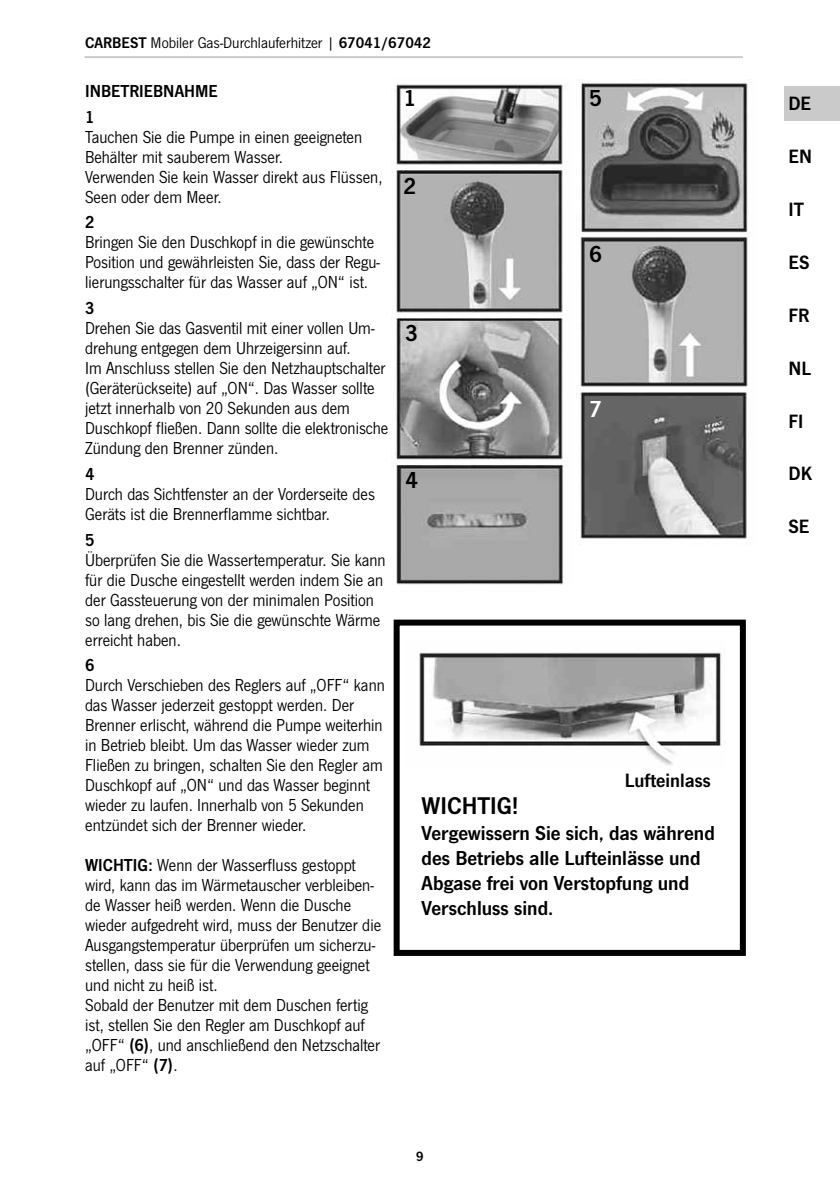
<style>
.page{position:relative;width:840px;height:1191px;background:#fff}
.page>*{position:absolute;margin:0;border:0;box-sizing:border-box;transform-origin:0 0}
.t1{font:25.2px "News Got Dem";color:#000}
.t2{font:24px "News Got Dem";color:#000}
.t3{font:24px "News Got Dem";color:#fff}
.t4{font:21px/25.2px "News Got Dem";color:#000}
.t5{font:20px "News Got Dem";color:#000}
.t6{font:18px/20px "News Got";color:#000}
.t7{font:18px/25.6px "News Got Dem";color:#000}
.t8{font:16px "News Got";color:#000}
.t9{font:14px "News Got Dem";color:#000}
.s1{font-family:"News Got Dem"}
</style>
<div class="page">
<hr style="left:84px;top:56px;width:658px;height:2px;background:#cacaca">
<div style="left:784px;top:86px;width:55px;height:34px;background:#cacaca"></div>
<div style="left:393px;top:619px;width:352px;height:337px;border:6px solid #000"></div>
<img style="left:391px;top:84px;width:177px;height:501px">
<img style="left:576px;top:79px;width:176px;height:466px">
<img style="left:419px;top:652px;width:305px;height:114px">
<p class="t8" style="left:85px;top:33px;width:347px"><span class="s1">CARBEST</span> Mobiler Gas-Durchlauferhitzer | <span class="s1">67041/67042</span></p>
<p class="t7" style="left:85px;top:78px;width:134px">INBETRIEBNAHME<br>1</p>
<p class="t6" style="left:85px;top:127px;width:299px">Tauchen Sie die Pumpe in einen geeigneten Behälter mit sauberem Wasser.<br>Verwenden Sie kein Wasser direkt aus Flüssen, Seen oder dem Meer.</p>
<p class="t7" style="left:85px;top:210px;width:11px">2</p>
<p class="t6" style="left:85px;top:233px;width:296px">Bringen Sie den Duschkopf in die gewünschte<br>Position und gewährleisten Sie, dass der Regu&shy;lierungsschalter für das Wasser auf „ON“ ist.</p>
<p class="t7" style="left:85px;top:295px;width:11px">3</p>
<p class="t6" style="left:85px;top:318px;width:305px">Drehen Sie das Gasventil mit einer vollen Um&shy;drehung entgegen dem Uhrzeigersinn auf.<br>Im Anschluss stellen Sie den Netzhauptschalter (Geräterückseite) auf „ON“. Das Wasser sollte jetzt innerhalb von 20 Sekunden aus dem Duschkopf fließen. Dann sollte die elektronische Zündung den Brenner zünden.</p>
<p class="t7" style="left:85px;top:461px;width:11px">4</p>
<p class="t6" style="left:85px;top:484px;width:291px">Durch das Sichtfenster an der Vorderseite des<br>Geräts ist die Brennerflamme sichtbar.</p>
<p class="t7" style="left:85px;top:527px;width:11px">5</p>
<p class="t6" style="left:85px;top:550px;width:302px">Überprüfen Sie die Wassertemperatur. Sie kann für die Dusche eingestellt werden indem Sie an der Gassteuerung von der minimalen Position so lang drehen, bis Sie die gewünschte Wärme erreicht haben.</p>
<p class="t7" style="left:85px;top:652px;width:11px">6</p>
<p class="t6" style="left:85px;top:675px;width:301px">Durch Verschieben des Reglers auf „OFF“ kann das Wasser jederzeit gestoppt werden. Der Brenner erlischt, während die Pumpe weiterhin in Betrieb bleibt. Um das Wasser wieder zum Fließen zu bringen, schalten Sie den Regler am Duschkopf auf „ON“ und das Wasser beginnt wieder zu laufen. Innerhalb von 5 Sekunden entzündet sich der Brenner wieder.</p>
<p class="t6" style="left:85px;top:855px;width:297px"><span class="s1">WICHTIG:</span> Wenn der Wasserfluss gestoppt wird, kann das im Wärmetauscher verbleiben&shy;de Wasser heiß werden. Wenn die Dusche wieder aufgedreht wird, muss der Benutzer die Ausgangstemperatur überprüfen um sicherzu&shy;stellen, dass sie für die Verwendung geeignet und nicht zu heiß ist.<br>Sobald der Benutzer mit dem Duschen fertig ist, stellen Sie den Regler am Duschkopf auf „OFF“ <span class="s1">(6)</span>, und anschließend den Netzschalter auf „OFF“ <span class="s1">(7)</span>.</p>
<h2 class="t2" style="left:403px;top:84px;width:14px">1</h2>
<h2 class="t2" style="left:588px;top:84px;width:14px">5</h2>
<h2 class="t2" style="left:403px;top:172px;width:14px">2</h2>
<h2 class="t2" style="left:405px;top:319px;width:14px">3</h2>
<h2 class="t2" style="left:405px;top:466px;width:14px">4</h2>
<h2 class="t2" style="left:588px;top:240px;width:14px">6</h2>
<h2 class="t3" style="left:588px;top:395px;width:14px">7</h2>
<p class="t5" style="left:624px;top:768px;width:87px">Lufteinlass</p>
<h1 class="t1" style="left:421px;top:791px;width:99px">WICHTIG!</h1>
<p class="t4" style="left:421px;top:820px;width:294px">Vergewissern Sie sich, das während des Betriebs alle Lufteinlässe und<br>Abgase frei von Verstopfung und<br>Verschluss sind.</p>
<p class="t9" style="left:416px;top:1147px;width:9px">9</p>
<p class="t5" style="left:788px;top:91px;width:24px">DE</p>
<p class="t5" style="left:788px;top:144px;width:25px">EN</p>
<p class="t5" style="left:788px;top:197px;width:17px">IT</p>
<p class="t5" style="left:788px;top:250px;width:22px">ES</p>
<p class="t5" style="left:788px;top:303px;width:23px">FR</p>
<p class="t5" style="left:788px;top:356px;width:24px">NL</p>
<p class="t5" style="left:788px;top:409px;width:17px">FI</p>
<p class="t5" style="left:788px;top:462px;width:25px">DK</p>
<p class="t5" style="left:788px;top:515px;width:22px">SE</p>
</div>
